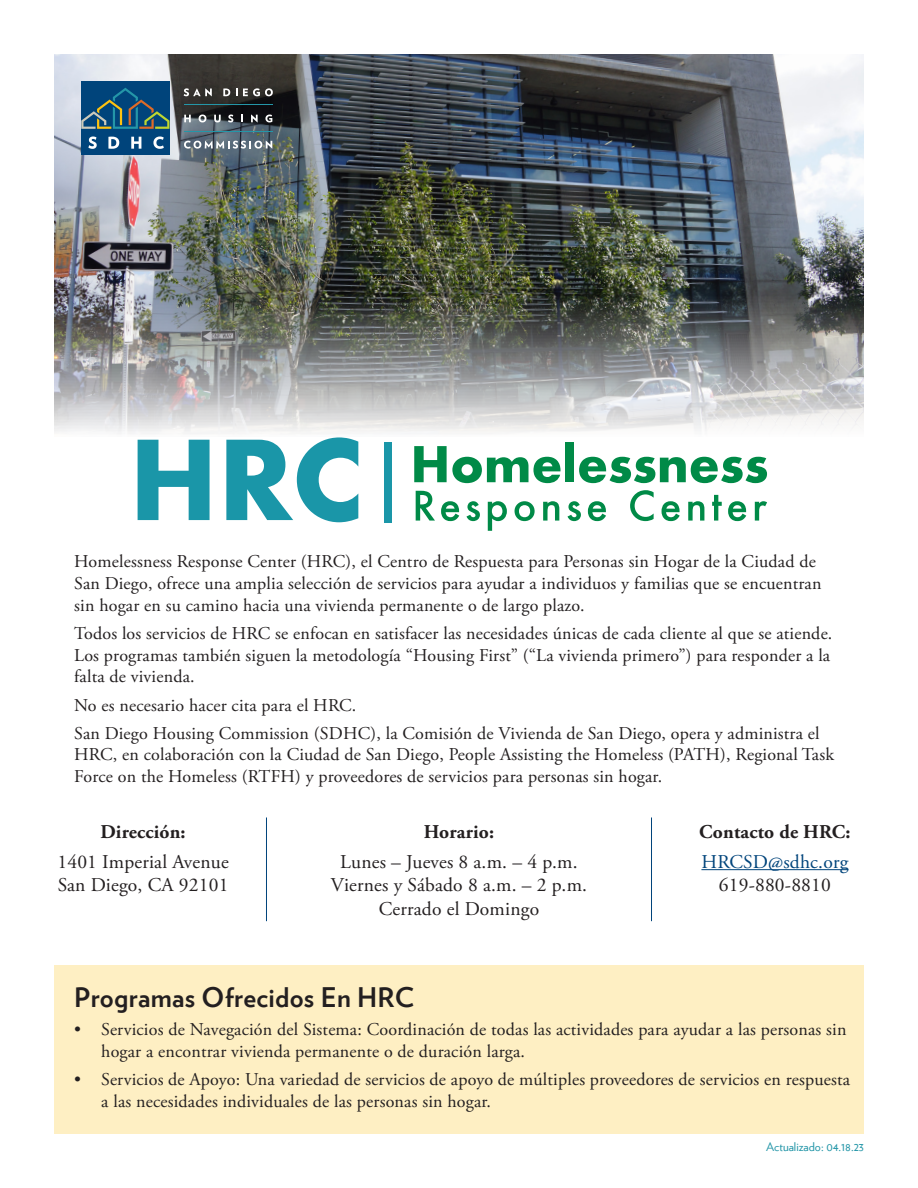
<style>
.page{position:relative;width:918px;height:1188px;background:#fff}
.page>*{position:absolute;margin:0;border:0;box-sizing:border-box;transform-origin:0 0}
.Body_Copy_-_11pt{font:700 27px "Verlag";letter-spacing:.01em;color:#231f20}
.Body_Copy_-_11pt-2{font:19.5px "Adobe Garamond Pro";letter-spacing:.01em;color:#231f20}
.Body_Copy_-_11pt-3{font:700 19.5px "Adobe Garamond Pro";letter-spacing:.01em;color:#231f20}
.Body_Copy_-_11pt-4{font:19.5px "Adobe Garamond Pro";letter-spacing:.01em;color:#00447b}
.Body_Copy_-_11pt-5{font:18px/21.6px "Adobe Garamond Pro";letter-spacing:.01em;color:#231f20}
.t1{font:12px "Verlag";color:#2496a8}
</style>
<div class="page">
<img style="left:54px;top:54px;width:810px;height:380px">
<div style="left:54px;top:965px;width:810px;height:169px;background:#feefc3"></div>
<hr style="left:701px;top:869px;width:147px;height:1px;background:#00447b">
<hr style="left:266px;top:817px;width:1px;height:104px;background:#00447b">
<hr style="left:651px;top:817px;width:1px;height:104px;background:#00447b">
<svg style="left:184px;top:88px;width:28px;height:8px"></svg>
<svg style="left:223px;top:88px;width:7px;height:8px"></svg>
<svg style="left:243px;top:88px;width:30px;height:8px"></svg>
<svg style="left:184px;top:115px;width:7px;height:7px"></svg>
<svg style="left:199px;top:115px;width:7px;height:7px"></svg>
<svg style="left:214px;top:115px;width:7px;height:7px"></svg>
<svg style="left:228px;top:115px;width:5px;height:7px"></svg>
<svg style="left:241px;top:115px;width:2px;height:7px"></svg>
<svg style="left:251px;top:115px;width:7px;height:7px"></svg>
<svg style="left:265px;top:115px;width:7px;height:7px"></svg>
<svg style="left:184px;top:141px;width:88px;height:8px"></svg>
<hr style="left:184px;top:104px;width:88px;height:1px;background:#2496a8">
<hr style="left:184px;top:131px;width:88px;height:1px;background:#2496a8">
<div style="left:81px;top:81px;width:88px;height:74px;background:#00447b"></div>
<svg style="left:88px;top:136px;width:9px;height:13px"></svg>
<svg style="left:108px;top:137px;width:11px;height:12px"></svg>
<svg style="left:131px;top:137px;width:10px;height:12px"></svg>
<svg style="left:153px;top:136px;width:11px;height:13px"></svg>
<svg style="left:81px;top:88px;width:88px;height:41px"></svg>
<svg style="left:138px;top:440px;width:72px;height:80px"></svg>
<svg style="left:226px;top:437px;width:132px;height:85px"></svg>
<svg style="left:414px;top:446px;width:147px;height:37px"></svg>
<div style="left:565px;top:442px;width:9px;height:40px;background:#008a47"></div>
<svg style="left:579px;top:457px;width:188px;height:26px"></svg>
<svg style="left:416px;top:491px;width:19px;height:30px"></svg>
<svg style="left:441px;top:501px;width:18px;height:20px"></svg>
<svg style="left:467px;top:501px;width:13px;height:20px"></svg>
<svg style="left:488px;top:501px;width:19px;height:30px"></svg>
<svg style="left:515px;top:501px;width:20px;height:20px"></svg>
<svg style="left:543px;top:501px;width:16px;height:20px"></svg>
<svg style="left:568px;top:501px;width:13px;height:20px"></svg>
<svg style="left:588px;top:501px;width:18px;height:20px"></svg>
<svg style="left:630px;top:490px;width:24px;height:31px"></svg>
<svg style="left:662px;top:501px;width:18px;height:20px"></svg>
<svg style="left:688px;top:501px;width:16px;height:20px"></svg>
<svg style="left:712px;top:495px;width:10px;height:26px"></svg>
<svg style="left:728px;top:501px;width:18px;height:20px"></svg>
<svg style="left:755px;top:501px;width:12px;height:20px"></svg>
<div style="left:384px;top:442px;width:7px;height:81px;background:#1a96a8"></div>
<p class="Body_Copy_-_11pt-5" style="left:74px;top:552px;width:749px">Homelessness Response Center (HRC), el Centro de Respuesta para Personas sin Hogar de la Ciudad de<br>San Diego, ofrece una amplia selección de servicios para ayudar a individuos y familias que se encuentran sin hogar en su camino hacia una vivienda permanente o de largo plazo.</p>
<p class="Body_Copy_-_11pt-5" style="left:74px;top:623px;width:760px">Todos los servicios de HRC se enfocan en satisfacer las necesidades únicas de cada cliente al que se atiende.<br>Los programas también siguen la metodología “Housing First” (“La vivienda primero”) para responder a la falta de vivienda.</p>
<p class="Body_Copy_-_11pt-5" style="left:74px;top:695px;width:284px">No es necesario hacer cita para el HRC.</p>
<p class="Body_Copy_-_11pt-5" style="left:74px;top:723px;width:761px">San Diego Housing Commission (SDHC), la Comisión de Vivienda de San Diego, opera y administra el<br>HRC, en colaboración con la Ciudad de San Diego, People Assisting the Homeless (PATH), Regional Task<br>Force on the Homeless (RTFH) y proveedores de servicios para personas sin hogar.</p>
<p class="Body_Copy_-_11pt-3" style="left:100px;top:820px;width:87px">Dirección:</p>
<p class="Body_Copy_-_11pt-2" style="left:57px;top:850px;width:173px">1401 Imperial Avenue</p>
<p class="Body_Copy_-_11pt-2" style="left:58px;top:873px;width:172px">San Diego, CA 92101</p>
<p class="Body_Copy_-_11pt-3" style="left:424px;top:820px;width:72px">Horario:</p>
<p class="Body_Copy_-_11pt-2" style="left:340px;top:850px;width:239px">Lunes – Jueves 8 a.m. – 4 p.m.</p>
<p class="Body_Copy_-_11pt-2" style="left:331px;top:873px;width:258px">Viernes y Sábado 8 a.m. – 2 p.m.</p>
<p class="Body_Copy_-_11pt-2" style="left:379px;top:897px;width:162px">Cerrado el Domingo</p>
<p class="Body_Copy_-_11pt-3" style="left:699px;top:820px;width:153px">Contacto de HRC:</p>
<p class="Body_Copy_-_11pt-4" style="left:701px;top:850px;width:148px">HRCSD@sdhc.org</p>
<p class="Body_Copy_-_11pt-2" style="left:719px;top:873px;width:114px">619-880-8810</p>
<p class="Body_Copy_-_11pt" style="left:74px;top:976px;width:342px">Programas Ofrecidos En HRC</p>
<p class="Body_Copy_-_11pt-5" style="left:101px;top:1020px;width:747px;text-indent:-27px">• Servicios de Navegación del Sistema: Coordinación de todas las actividades para ayudar a las personas sin hogar a encontrar vivienda permanente o de duración larga.</p>
<p class="Body_Copy_-_11pt-5" style="left:101px;top:1070px;width:750px;text-indent:-27px">• Servicios de Apoyo: Una variedad de servicios de apoyo de múltiples proveedores de servicios en respuesta a las necesidades individuales de las personas sin hogar.</p>
<p class="t1" style="left:766px;top:1138px;width:99px">Actualizado: 04.18.23</p>
</div>
